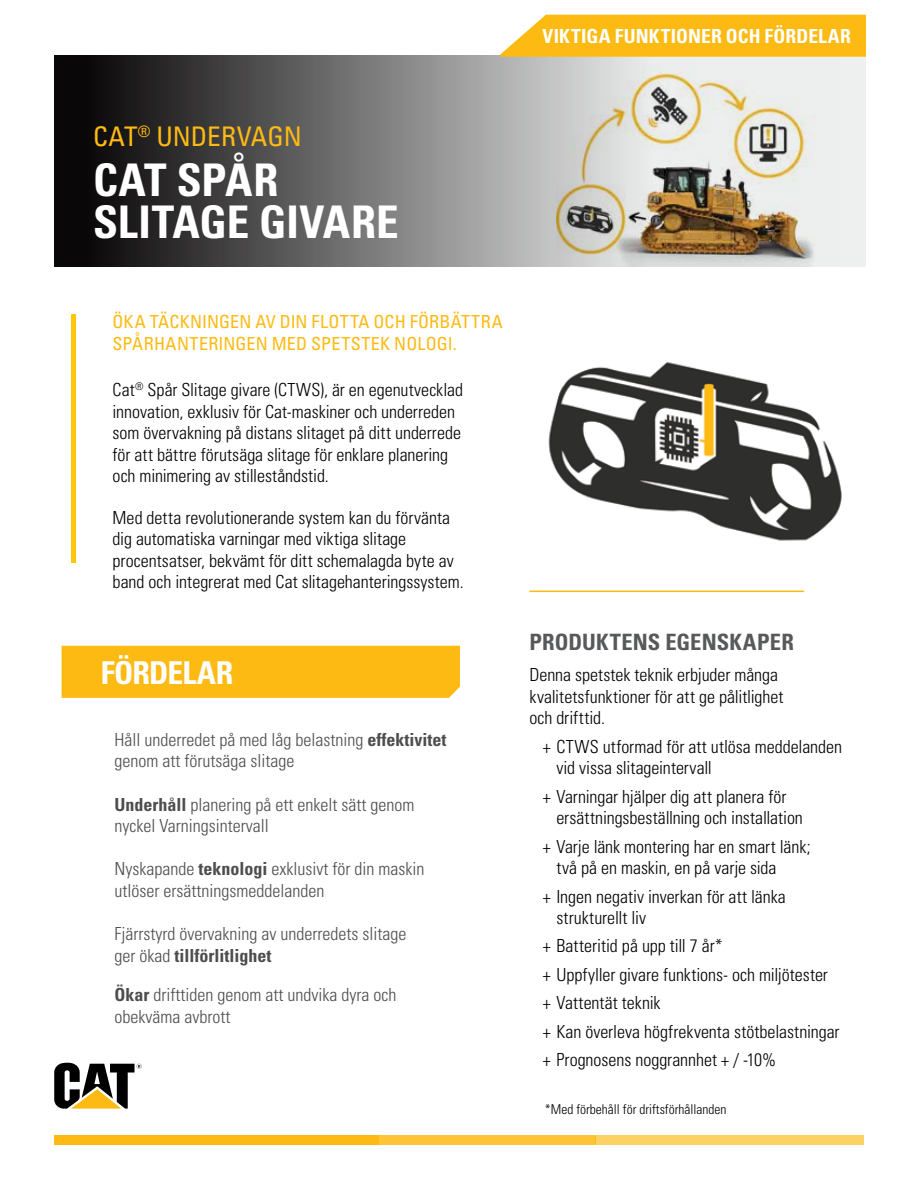
<style>
.page{position:relative;width:918px;height:1188px;background:#fff}
.page>*{position:absolute;margin:0;border:0;box-sizing:border-box;transform-origin:0 0}
.t1{font:700 condensed 45px/42px "Univers LT Std";letter-spacing:-.005em;color:#fff}
.t2{font:700 condensed 31.5px "Univers LT Std";letter-spacing:-.025em;color:#fff}
.t3{font:condensed 27px "Univers LT Std";color:#fdba12}
.t4{font:700 condensed 22.5px "Univers LT Std";letter-spacing:.005em;color:#58595b}
.t5{font:700 condensed 19.5px "Univers LT Std";letter-spacing:.01em;color:#fff}
.t6{font:300 condensed 18px/21.6px "Univers LT Std";color:#000}
.t7{font:300 condensed 18px/21.6px "Univers LT Std";color:#4d4d4f}
.t8{font:condensed 18px/21.6px "Univers LT Std";letter-spacing:.015em;color:#fdba12}
.t9{font:300 condensed 13.5px "Univers LT Std";color:#000}
.s1{font-weight:700}
</style>
<div class="page">
<img style="left:548px;top:362px;width:294px;height:179px">
<svg style="left:54px;top:1063px;width:88px;height:46px"></svg>
<div style="left:71px;top:314px;width:5px;height:249px;background:#ffc60a"></div>
<div style="left:62px;top:646px;width:398px;height:52px;background:#fdba12"></div>
<div style="left:54px;top:1135px;width:325px;height:10px;background:#fdba12"></div>
<div style="left:379px;top:1135px;width:217px;height:10px;background:#fdc436"></div>
<div style="left:596px;top:1135px;width:268px;height:10px;background:#fdd265"></div>
<svg style="left:54px;top:55px;width:810px;height:212px;background:#686868"></svg>
<hr style="left:529px;top:591px;width:275px;height:1px;background:#fdba12">
<img style="left:556px;top:57px;width:282px;height:210px">
<svg style="left:500px;top:15px;width:366px;height:42px;background:#fcbe22"></svg>
<p class="t5" style="left:542px;top:24px;width:310px">VIKTIGA FUNKTIONER OCH FÖRDELAR</p>
<h3 class="t3" style="left:93px;top:119px;width:210px">CAT<sup>®</sup> UNDERVAGN</h3>
<h1 class="t1" style="left:93px;top:158px;width:307px">CAT SPÅR<br>SLITAGE GIVARE</h1>
<p class="t8" style="left:113px;top:311px;width:392px">ÖKA TÄCKNINGEN AV DIN FLOTTA OCH FÖRBÄTTRA<br>SPÅRHANTERINGEN MED SPETSTEK NOLOGI.</p>
<p class="t6" style="left:113px;top:379px;width:352px">Cat<sup>®</sup> Spår Slitage givare (CTWS), är en egenutvecklad innovation, exklusiv för Cat-maskiner och underreden som övervakning på distans slitaget på ditt underrede för att bättre förutsäga slitage för enklare planering och minimering av stilleståndstid.</p>
<p class="t6" style="left:113px;top:506px;width:353px">Med detta revolutionerande system kan du förvänta dig automatiska varningar med viktiga slitage procentsatser, bekvämt för ditt schemalagda byte av band och integrerat med Cat slitagehanteringssystem.</p>
<h2 class="t2" style="left:101px;top:653px;width:134px">FÖRDELAR</h2>
<p class="t7" style="left:115px;top:729px;width:333px">Håll underredet på med låg belastning <span class="s1">effektivitet </span>genom att förutsäga slitage</p>
<p class="t7" style="left:115px;top:793px;width:301px"><span class="s1">Underhåll</span> planering på ett enkelt sätt genom nyckel Varningsintervall</p>
<p class="t7" style="left:115px;top:858px;width:311px">Nyskapande <span class="s1">teknologi</span> exklusivt för din maskin utlöser ersättningsmeddelanden</p>
<p class="t7" style="left:115px;top:923px;width:293px">Fjärrstyrd övervakning av underredets slitage ger ökad <span class="s1">tillförlitlighet</span></p>
<p class="t7" style="left:115px;top:984px;width:283px"><span class="s1">Ökar</span> drifttiden genom att undvika dyra och obekväma avbrott</p>
<p class="t4" style="left:529px;top:628px;width:266px">PRODUKTENS EGENSKAPER</p>
<p class="t6" style="left:529px;top:664px;width:256px">Denna spetstek teknik erbjuder många kvalitetsfunktioner för att ge pålitlighet och drifttid.</p>
<p class="t6" style="left:556px;top:736px;width:287px;text-indent:-14px">+ CTWS utformad för att utlösa meddelanden vid vissa slitageintervall</p>
<p class="t6" style="left:556px;top:785px;width:248px;text-indent:-14px">+ Varningar hjälper dig att planera för ersättningsbeställning och installation</p>
<p class="t6" style="left:556px;top:835px;width:256px;text-indent:-14px">+ Varje länk montering har en smart länk; två på en maskin, en på varje sida</p>
<p class="t6" style="left:556px;top:885px;width:231px;text-indent:-14px">+ Ingen negativ inverkan för att länka strukturellt liv</p>
<p class="t6" style="left:543px;top:932px;width:298px;line-height:28.3px">+ Batteritid på upp till 7 år*<br>+ Uppfyller givare funktions- och miljötester + Vattentät teknik<br>+ Kan överleva högfrekventa stötbelastningar + Prognosens noggrannhet + / -10%</p>
<p class="t9" style="left:545px;top:1101px;width:183px">*Med förbehåll för driftsförhållanden</p>
</div>
